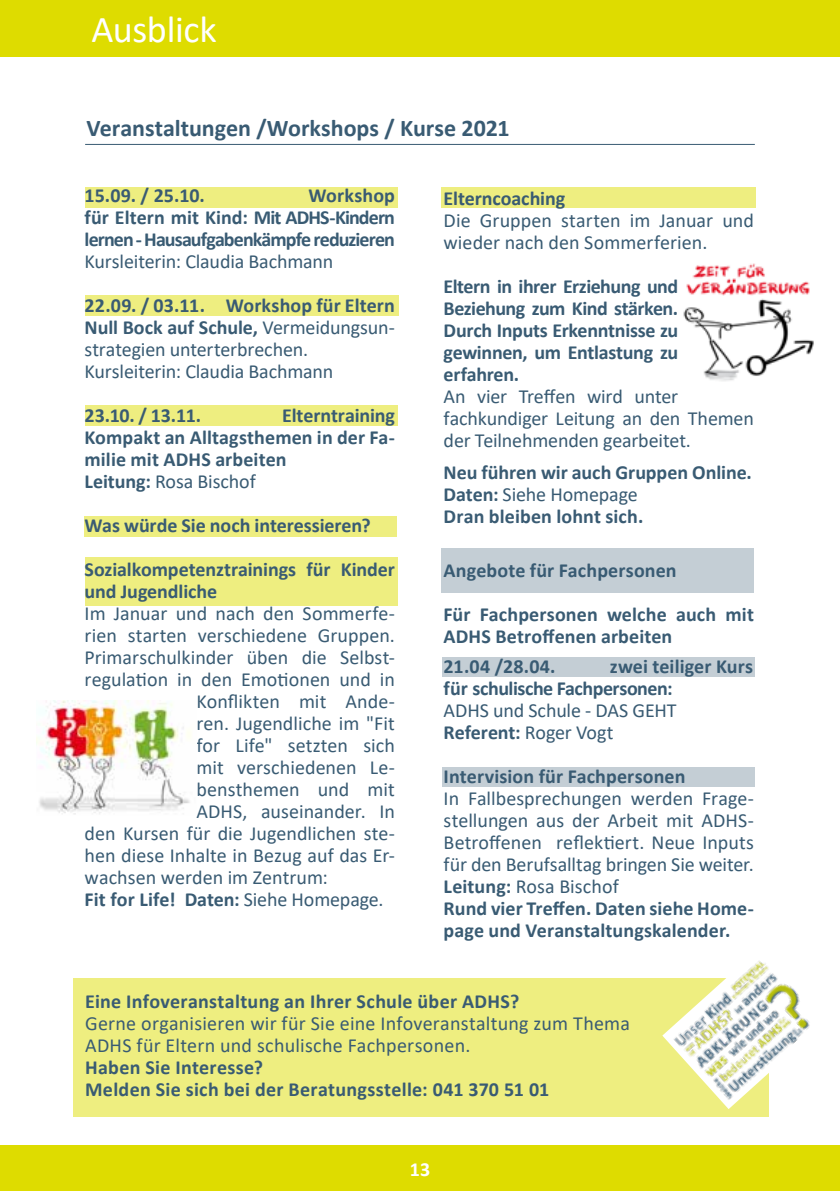
<style>
.page{position:relative;width:840px;height:1191px;background:#fff}
.page>*{position:absolute;margin:0;border:0;box-sizing:border-box;transform-origin:0 0}
.t1{font:38px "Calibri";letter-spacing:-.005em;color:#fff}
.t2{font:700 24px "Calibri";color:#395b73}
.t3{font:20px/22px "Calibri";color:#395b73}
.t4{font:700 20px/22px "Calibri";color:#395b73}
.t5{font:700 20px "Calibri";color:#fff}
.s1{font-weight:700}
.s2{font-weight:400}
</style>
<div class="page">
<div style="left:0;top:0;width:839px;height:57px;background:#dedc00"></div>
<div style="left:0;top:1145px;width:839px;height:46px;background:#dedc00"></div>
<hr style="left:85px;top:144px;width:669px;height:1px;background:#395b73">
<div style="left:85px;top:517px;width:311px;height:20px;background:#eeee80"></div>
<div style="left:442px;top:767px;width:312px;height:20px;background:#c4ced5"></div>
<div style="left:442px;top:657px;width:312px;height:20px;background:#c4ced5"></div>
<div style="left:441px;top:187px;width:314px;height:20px;background:#eeee80"></div>
<div style="left:86px;top:557px;width:312px;height:48px;background:#eeee80"></div>
<div style="left:85px;top:405px;width:312px;height:20px;background:#eeee80"></div>
<div style="left:85px;top:295px;width:313px;height:20px;background:#eeee80"></div>
<div style="left:441px;top:549px;width:312px;height:44px;background:#c4ced5"></div>
<div style="left:85px;top:187px;width:312px;height:20px;background:#eeee80"></div>
<div style="left:74px;top:977px;width:694px;height:139px;background:#eeee80"></div>
<img style="left:662px;top:961px;width:148px;height:148px">
<img style="left:37px;top:700px;width:154px;height:115px">
<img style="left:683px;top:263px;width:131px;height:118px">
<h1 class="t1" style="left:91px;top:3px;width:127px">Ausblick</h1>
<p class="t2" style="left:86px;top:111px;width:424px">Veranstaltungen /Workshops / Kurse 2021</p>
<p class="t4" style="left:85px;top:184px;width:122px">15.09. / 25.10.</p>
<p class="t4" style="left:85px;top:184px;width:312px;text-align:justify;text-indent:224px">Workshop für Eltern mit Kind: Mit ADHS-Kindern lernen - Hausaufgabenkämpfe reduzieren</p>
<p class="t3" style="left:85px;top:250px;width:250px">Kursleiterin: Claudia Bachmann</p>
<p class="t3" style="left:85px;top:294px;width:311px"><span class="s1">22.09. / 03.11. Workshop für Eltern Null Bock auf Schule,</span> Vermeidungsun&shy;strategien unterterbrechen.<br>Kursleiterin: Claudia Bachmann</p>
<p class="t4" style="left:85px;top:404px;width:118px">23.10. / 13.11.</p>
<p class="t4" style="left:85px;top:404px;width:312px;text-indent:197px">Elterntraining<br>Kompakt an Alltagsthemen in der Fa&shy;milie mit ADHS arbeiten<br>Leitung: <span class="s2">Rosa Bischof</span></p>
<p class="t4" style="left:85px;top:514px;width:287px">Was würde Sie noch interessieren?</p>
<p class="t4" style="left:85px;top:558px;width:311px">Sozialkompetenztrainings für Kinder und Jugendliche</p>
<p class="t3" style="left:85px;top:602px;width:311px">Im Januar und nach den Sommerfe-</p>
<p class="t3" style="left:85px;top:624px;width:311px">rien starten verschiedene Gruppen.</p>
<p class="t3" style="left:85px;top:646px;width:311px">Primarschulkinder üben die Selbst-</p>
<p class="t3" style="left:85px;top:668px;width:311px">regulation in den Emotionen und in</p>
<p class="t3" style="left:196px;top:690px;width:200px">Konflikten mit Ande-</p>
<p class="t3" style="left:196px;top:712px;width:200px">ren. Jugendliche im "Fit</p>
<p class="t3" style="left:196px;top:734px;width:200px">for Life" setzten sich</p>
<p class="t3" style="left:196px;top:756px;width:200px">mit verschiedenen Le-</p>
<p class="t3" style="left:196px;top:778px;width:200px">bensthemen und mit</p>
<p class="t3" style="left:196px;top:800px;width:200px">ADHS, auseinander. In</p>
<p class="t3" style="left:85px;top:822px;width:311px">den Kursen für die Jugendlichen ste-</p>
<p class="t3" style="left:85px;top:844px;width:311px">hen diese Inhalte in Bezug auf das Er-</p>
<p class="t3" style="left:85px;top:866px;width:245px">wachsen werden im Zentrum:</p>
<p class="t4" style="left:85px;top:888px;width:300px">Fit for Life! Daten: <span class="s2">Siehe Homepage.</span></p>
<p class="t4" style="left:443px;top:187px;width:123px">Elterncoaching</p>
<p class="t3" style="left:443px;top:209px;width:311px">Die Gruppen starten im Januar und wieder nach den Sommerferien.</p>
<p class="t4" style="left:443px;top:275px;width:236px;text-align:justify">Eltern in ihrer Erziehung und Beziehung zum Kind stärken.<br>Durch Inputs Erkenntnisse zu gewinnen, um Entlastung zu erfahren.</p>
<p class="t3" style="left:443px;top:385px;width:311px">An vier Treffen wird unter fachkundiger Leitung an den Themen der Teilnehmenden gearbeitet.</p>
<p class="t4" style="left:443px;top:461px;width:309px">Neu führen wir auch Gruppen Online.<br>Daten: <span class="s2">Siehe Homepage<br></span>Dran bleiben lohnt sich.</p>
<p class="t4" style="left:443px;top:559px;width:234px">Angebote für Fachpersonen</p>
<p class="t4" style="left:443px;top:603px;width:312px">Für Fachpersonen welche auch mit<br>ADHS Betroffenen arbeiten</p>
<p class="t4" style="left:443px;top:655px;width:113px">21.04 /28.04.</p>
<p class="t4" style="left:443px;top:655px;width:311px;text-indent:166px">zwei teiliger Kurs für schulische Fachpersonen:</p>
<p class="t3" style="left:443px;top:699px;width:234px">ADHS und Schule - DAS GEHT<br><span class="s1">Referent:</span> Roger Vogt</p>
<p class="t4" style="left:443px;top:765px;width:243px">Intervision für Fachpersonen</p>
<p class="t3" style="left:443px;top:787px;width:311px">In Fallbesprechungen werden Frage&shy;stellungen aus der Arbeit mit ADHS-Betroffenen reflektiert. Neue Inputs für den Berufsalltag bringen Sie weiter.<br><span class="s1">Leitung:</span> Rosa Bischof<br><span class="s1">Rund vier Treffen. Daten siehe Home&shy;page und Veranstaltungskalender.</span></p>
<p class="t4" style="left:85px;top:989px;width:435px">Eine Infoveranstaltung an Ihrer Schule über ADHS?</p>
<p class="t3" style="left:85px;top:1011px;width:546px">Gerne organisieren wir für Sie eine Infoveranstaltung zum Thema<br>ADHS für Eltern und schulische Fachpersonen.</p>
<p class="t4" style="left:85px;top:1055px;width:465px">Haben Sie Interesse?<br>Melden Sie sich bei der Beratungsstelle: 041 370 51 01</p>
<p class="t5" style="left:409px;top:1155px;width:22px">13</p>
</div>
